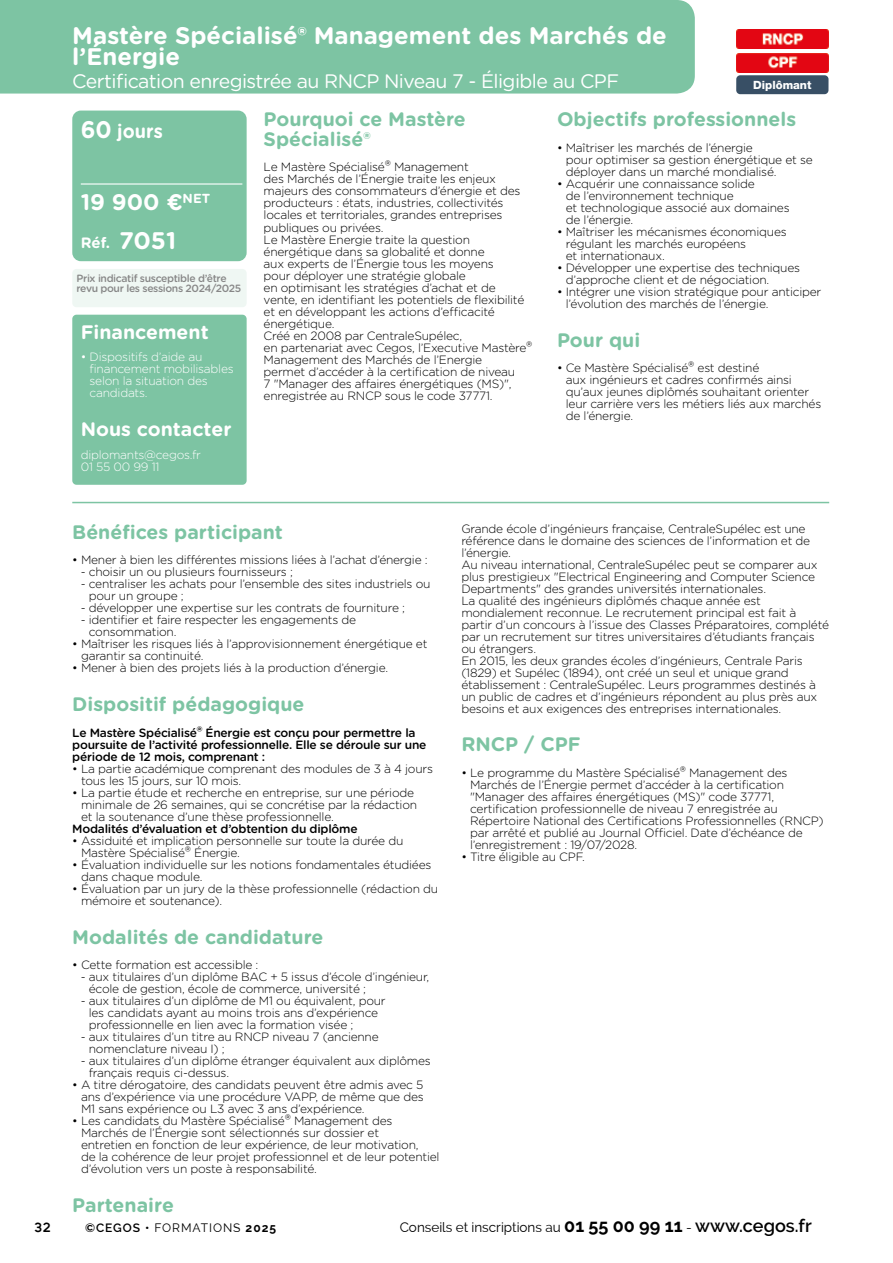
<style>
.page{position:relative;width:893px;height:1263px;background:#fff}
.page>*{position:absolute;margin:0;border:0;box-sizing:border-box;transform-origin:0 0}
.t1{font:700 24px/21px "Gotham Rounded";color:#fff}
.t2{font:700 22.5px "Gotham Rounded";color:#fff}
.t3{font:700 19.5px/19.5px "Gotham Rounded";color:#7dc4a3}
.t4{font:19.5px "Gotham Rounded";letter-spacing:-.03em;color:#fff}
.t5{font:700 19.5px "Gotham Rounded";color:#fff}
.t6{font:700 19.5px "Gotham Rounded";color:#fff;scale:.93 1}
.t7{font:700 15px "Gotham Rounded";color:#fff}
.t8{font:13.5px "Raleway";color:#000}
.t9{font:500 13.5px "Ryker";color:#000}
.t10{font:300 12px/12px "Gotham Rounded";letter-spacing:-.02em;color:#000}
.t11{font:500 12px/12px "Gotham Rounded";letter-spacing:-.02em;color:#000}
.t12{font:300 12px/12px "Gotham Rounded";letter-spacing:-.02em;color:#fff}
.t13{font:12px "Raleway";letter-spacing:.08em;color:#000}
.t14{font:800 11.4px "Helvetica Neue LT Std";color:#fff}
.t15{font:500 10.5px/10.5px "Gotham Rounded";letter-spacing:-.035em;color:#878787}
.s1{font-size:15px}
.s2{font-size:24px}
.s3{font-weight:600}
.s4{font-weight:700}
.s5{font-weight:700;font-size:18px}
.s6{font-weight:600;font-size:18px}
</style>
<div class="page">
<div style="left:736px;top:75px;width:92px;height:19px;background:#384f65;border-radius:4px"></div>
<div style="left:0;top:0;width:695px;height:94px;background:#7dc4a3"></div>
<img style="left:736px;top:53px;width:92px;height:19px">
<img style="left:736px;top:30px;width:92px;height:19px">
<div style="left:72px;top:111px;width:175px;height:150px;background:#7dc4a3;border-radius:9px"></div>
<hr style="left:81px;top:183px;width:161px;height:2px;background:#fff">
<div style="left:72px;top:315px;width:175px;height:170px;background:#7dc4a3;border-radius:4px"></div>
<hr style="left:72px;top:502px;width:757px;height:1px;background:#7dc4a3">
<div style="left:72px;top:269px;width:175px;height:38px;background:#eff7f3;border-radius:4px"></div>
<h1 class="t1" style="left:72px;top:24px;width:596px">Mastère Spécialisé® Management des Marchés de l’Énergie</h1>
<h3 class="t4" style="left:72px;top:68px;width:548px">Certification enregistrée au RNCP Niveau 7 - Éligible au CPF</h3>
<h3 class="t3" style="left:264px;top:109px;width:204px">Pourquoi ce Mastère<br>Spécialisé®</h3>
<p class="t10" style="left:264px;top:161px;width:270px">Le Mastère Spécialisé<span class="s1">®</span> Management<br>des Marchés de l’Énergie traite les enjeux majeurs des consommateurs d’énergie et des producteurs : états, industries, collectivités locales et territoriales, grandes entreprises publiques ou privées.<br>Le Mastère Energie traite la question énergétique dans sa globalité et donne<br>aux experts de l’Énergie tous les moyens<br>pour déployer une stratégie globale<br>en optimisant les stratégies d’achat et de vente, en identifiant les potentiels de flexibilité et en développant les actions d’efficacité énergétique.<br>Créé en 2008 par CentraleSupélec,<br>en partenariat avec Cegos, l’Executive Mastère<span class="s1">® </span>Management des Marchés de l’Energie<br>permet d’accéder à la certification de niveau<br>7 "Manager des affaires énergétiques (MS)", enregistrée au RNCP sous le code 37771.</p>
<p class="t14" style="left:753px;top:78px;width:60px">Diplômant</p>
<h3 class="t3" style="left:557px;top:109px;width:241px">Objectifs professionnels</h3>
<p class="t10" style="left:566px;top:141px;width:248px;text-indent:-9px">• Maîtriser les marchés de l’énergie<br>pour optimiser sa gestion énergétique et se déployer dans un marché mondialisé.</p>
<p class="t10" style="left:566px;top:177px;width:225px;text-indent:-9px">• Acquérir une connaissance solide<br>de l’environnement technique<br>et technologique associé aux domaines de l’énergie.</p>
<p class="t10" style="left:566px;top:225px;width:222px;text-indent:-9px">• Maîtriser les mécanismes économiques régulant les marchés européens<br>et internationaux.</p>
<p class="t10" style="left:566px;top:261px;width:236px;text-indent:-9px">• Développer une expertise des techniques d’approche client et de négociation.</p>
<p class="t10" style="left:566px;top:285px;width:257px;text-indent:-9px">• Intégrer une vision stratégique pour anticiper l’évolution des marchés de l’énergie.</p>
<h3 class="t3" style="left:557px;top:329px;width:85px">Pour qui</h3>
<p class="t10" style="left:566px;top:362px;width:257px;text-indent:-9px">• Ce Mastère Spécialisé<span class="s1">®</span> est destiné<br>aux ingénieurs et cadres confirmés ainsi qu’aux jeunes diplômés souhaitant orienter leur carrière vers les métiers liés aux marchés de l’énergie.</p>
<h3 class="t6" style="left:81px;top:117px;width:90px"><span class="s2">60</span> jours</h3>
<h2 class="t2" style="left:81px;top:186px;width:131px">19 900 €<sup>NET</sup></h2>
<p class="t7" style="left:81px;top:231px;width:97px">Réf. <span class="s2">7051</span></p>
<p class="t15" style="left:77px;top:272px;width:166px">Prix indicatif susceptible d’être revu pour les sessions 2024/2025</p>
<h3 class="t5" style="left:81px;top:318px;width:130px">Financement</h3>
<p class="t12" style="left:90px;top:351px;width:146px;text-indent:-9px">• Dispositifs d’aide au financement mobilisables selon la situation des candidats.</p>
<h3 class="t5" style="left:81px;top:415px;width:152px">Nous contacter</h3>
<p class="t12" style="left:81px;top:448px;width:122px">diplomants@cegos.fr<br>01 55 00 99 11</p>
<h3 class="t3" style="left:72px;top:521px;width:212px">Bénéfices participant</h3>
<p class="t10" style="left:72px;top:554px;width:357px">• Mener à bien les différentes missions liées à l’achat d’énergie :</p>
<p class="t10" style="left:81px;top:566px;width:214px">- choisir un ou plusieurs fournisseurs ;</p>
<p class="t10" style="left:89px;top:578px;width:343px;text-indent:-8px">- centraliser les achats pour l’ensemble des sites industriels ou pour un groupe ;</p>
<p class="t10" style="left:81px;top:602px;width:326px">- développer une expertise sur les contrats de fourniture ;</p>
<p class="t10" style="left:89px;top:614px;width:269px;text-indent:-8px">- identifier et faire respecter les engagements de consommation.</p>
<p class="t10" style="left:81px;top:638px;width:348px;text-indent:-9px">• Maîtriser les risques liés à l’approvisionnement énergétique et garantir sa continuité.</p>
<p class="t10" style="left:72px;top:662px;width:317px">• Mener à bien des projets liés à la production d’énergie.</p>
<h3 class="t3" style="left:72px;top:694px;width:234px">Dispositif pédagogique</h3>
<p class="t11" style="left:72px;top:726px;width:356px">Le Mastère Spécialisé<span class="s1">®</span> Énergie est conçu pour permettre la poursuite de l’activité professionnelle. Elle se déroule sur une période de 12 mois, comprenant :</p>
<p class="t10" style="left:81px;top:762px;width:353px;text-indent:-9px">• La partie académique comprenant des modules de 3 à 4 jours tous les 15 jours, sur 10 mois.</p>
<p class="t10" style="left:81px;top:786px;width:338px;text-indent:-9px">• La partie étude et recherche en entreprise, sur une période minimale de 26 semaines, qui se concrétise par la rédaction et la soutenance d’une thèse professionnelle.</p>
<p class="t11" style="left:72px;top:822px;width:287px">Modalités d’évaluation et d’obtention du diplôme</p>
<p class="t10" style="left:81px;top:834px;width:324px;text-indent:-9px">• Assiduité et implication personnelle sur toute la durée du<br>Mastère Spécialisé<span class="s1">®</span> Énergie.</p>
<p class="t10" style="left:81px;top:858px;width:352px;text-indent:-9px">• Évaluation individuelle sur les notions fondamentales étudiées dans chaque module.</p>
<p class="t10" style="left:81px;top:882px;width:359px;text-indent:-9px">• Évaluation par un jury de la thèse professionnelle (rédaction du mémoire et soutenance).</p>
<h3 class="t3" style="left:72px;top:926px;width:253px">Modalités de candidature</h3>
<p class="t10" style="left:72px;top:959px;width:188px">• Cette formation est accessible :</p>
<p class="t10" style="left:89px;top:971px;width:342px;text-indent:-8px">- aux titulaires d’un diplôme BAC + 5 issus d’école d’ingénieur, école de gestion, école de commerce, université ;</p>
<p class="t10" style="left:89px;top:995px;width:298px;text-indent:-8px">- aux titulaires d’un diplôme de M1 ou équivalent, pour les candidats ayant au moins trois ans d’expérience professionnelle en lien avec la formation visée ;</p>
<p class="t10" style="left:89px;top:1031px;width:291px;text-indent:-8px">- aux titulaires d’un titre au RNCP niveau 7 (ancienne nomenclature niveau I) ;</p>
<p class="t10" style="left:89px;top:1055px;width:343px;text-indent:-8px">- aux titulaires d’un diplôme étranger équivalent aux diplômes français requis ci-dessus.</p>
<p class="t10" style="left:81px;top:1079px;width:344px;text-align:justify;text-indent:-9px">• A titre dérogatoire, des candidats peuvent être admis avec 5 ans d’expérience via une procédure VAPP, de même que des M1 sans expérience ou L3 avec 3 ans d’expérience.</p>
<p class="t10" style="left:81px;top:1115px;width:360px;text-indent:-9px">• Les candidats du Mastère Spécialisé<span class="s1">®</span> Management des Marchés de l’Énergie sont sélectionnés sur dossier et<br>entretien en fonction de leur expérience, de leur motivation,<br>de la cohérence de leur projet professionnel et de leur potentiel d’évolution vers un poste à responsabilité.</p>
<h3 class="t3" style="left:72px;top:1194px;width:103px">Partenaire</h3>
<p class="t10" style="left:461px;top:522px;width:369px">Grande école d’ingénieurs française, CentraleSupélec est une référence dans le domaine des sciences de l’information et de l’énergie.<br>Au niveau international, CentraleSupélec peut se comparer aux plus prestigieux "Electrical Engineering and Computer Science Departments" des grandes universités internationales.<br>La qualité des ingénieurs diplômés chaque année est mondialement reconnue. Le recrutement principal est fait à partir d’un concours à l’issue des Classes Préparatoires, complété par un recrutement sur titres universitaires d’étudiants français ou étrangers.<br>En 2015, les deux grandes écoles d’ingénieurs, Centrale Paris (1829) et Supélec (1894), ont créé un seul et unique grand établissement : CentraleSupélec. Leurs programmes destinés à un public de cadres et d’ingénieurs répondent au plus près aux besoins et aux exigences des entreprises internationales.</p>
<h3 class="t3" style="left:461px;top:734px;width:121px">RNCP / CPF</h3>
<p class="t10" style="left:470px;top:766px;width:355px;text-indent:-9px">• Le programme du Mastère Spécialisé<span class="s1">®</span> Management des Marchés de l’Énergie permet d’accéder à la certification "Manager des affaires énergétiques (MS)" code 37771, certification professionnelle de niveau 7 enregistrée au Répertoire National des Certifications Professionnelles (RNCP) par arrêté et publié au Journal Officiel. Date d’échéance de l’enregistrement : 19/07/2028.</p>
<p class="t10" style="left:461px;top:850px;width:125px">• Titre éligible au CPF.</p>
<p class="t9" style="left:34px;top:1219px;width:19px">32</p>
<p class="t13" style="left:85px;top:1221px;width:193px"><span class="s3">©CEGOS •</span> FORMATIONS <span class="s4">2025</span></p>
<p class="t8" style="left:400px;top:1219px;width:413px">Conseils et inscriptions au <span class="s5">01 55 00 99 11</span> - <span class="s6">www.cegos.fr</span></p>
</div>
